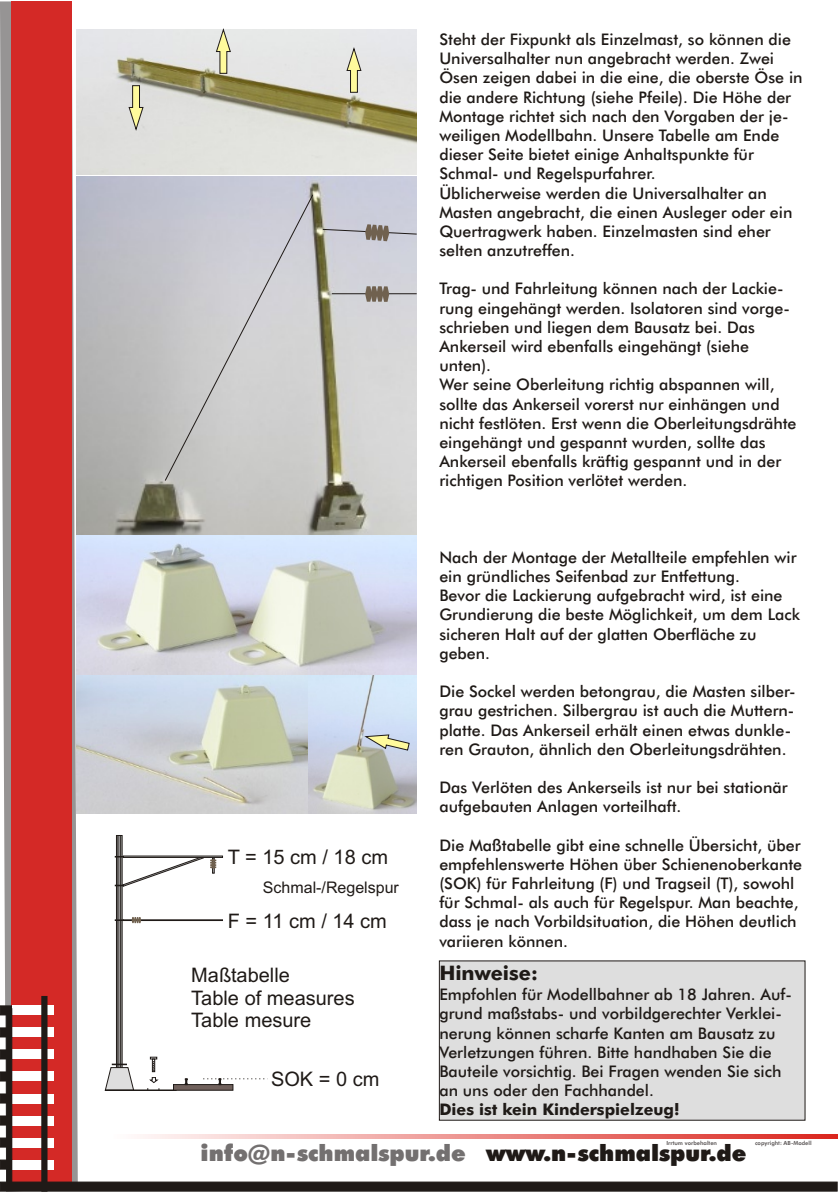
<style>
.page{position:relative;width:840px;height:1192px;background:#fff}
.page>*{position:absolute;margin:0;border:0;box-sizing:border-box;transform-origin:0 0}
.t1{font:22.6px "Futura X Blk BT";color:#737070}
.t2{font:20px/22.4px "Arial";color:#1f1a17}
.t3{font:700 20px "Futura Md BT";color:#1f1a17}
.t4{font:16px/19.2px "Futura Md BT";color:#1f1a17}
.t5{font:700 16px "Futura Md BT";color:#1f1a17}
.t6{font:16px "Arial";color:#1f1a17}
.t7{font:5.6px "Futura Hv BT";color:#615c5c}
.s1{color:#1f1a17}
</style>
<div class="page">
<svg style="left:0;top:1px;width:78px;height:1191px;fill:#969494"></svg>
<div style="left:12px;top:1px;width:60px;height:1190px;background:#d42926"></div>
<div style="left:0;top:1160px;width:12px;height:9px;background:#1f1a17"></div>
<div style="left:0;top:1138px;width:12px;height:9px;background:#1f1a17"></div>
<div style="left:0;top:1116px;width:12px;height:9px;background:#1f1a17"></div>
<div style="left:0;top:1094px;width:12px;height:9px;background:#1f1a17"></div>
<div style="left:0;top:1072px;width:12px;height:9px;background:#1f1a17"></div>
<div style="left:0;top:1050px;width:12px;height:9px;background:#1f1a17"></div>
<div style="left:0;top:1028px;width:12px;height:9px;background:#1f1a17"></div>
<div style="left:0;top:1006px;width:12px;height:9px;background:#1f1a17"></div>
<div style="left:12px;top:1160px;width:42px;height:9px;background:#fff"></div>
<div style="left:12px;top:1138px;width:42px;height:9px;background:#fff"></div>
<div style="left:12px;top:1116px;width:42px;height:9px;background:#fff"></div>
<div style="left:12px;top:1094px;width:42px;height:9px;background:#fff"></div>
<div style="left:12px;top:1072px;width:42px;height:9px;background:#fff"></div>
<div style="left:12px;top:1050px;width:42px;height:9px;background:#fff"></div>
<div style="left:12px;top:1028px;width:42px;height:9px;background:#fff"></div>
<div style="left:12px;top:1006px;width:42px;height:9px;background:#fff"></div>
<div style="left:6px;top:1008px;width:6px;height:177px;background:#1f1a17;border:1px solid #1f1a17"></div>
<div style="left:42px;top:996px;width:5px;height:195px;background:#1f1a17"></div>
<div style="left:0;top:1182px;width:837px;height:9px;background:#1f1a17"></div>
<svg style="left:143px;top:1134px;width:694px;height:4px;background:#eb8c88"></svg>
<div style="left:439px;top:961px;width:366px;height:159px;background:#dedede"></div>
<img style="left:77px;top:30px;width:340px;height:784px">
<svg style="left:116px;top:835px;width:7px;height:229px"></svg>
<svg style="left:117px;top:835px;width:4px;height:229px"></svg>
<div style="left:105px;top:1090px;width:72px;height:1px;border:1px solid #1f1a17"></div>
<svg style="left:104px;top:1064px;width:31px;height:27px"></svg>
<div style="left:123px;top:856px;width:100px;height:2px;background:#c2c2c2;border:1px solid #1f1a17"></div>
<div style="left:123px;top:919px;width:100px;height:2px;background:#c2c2c2;border:1px solid #1f1a17"></div>
<svg style="left:173px;top:1084px;width:60px;height:6px"></svg>
<svg style="left:185px;top:1079px;width:3px;height:6px"></svg>
<svg style="left:147px;top:1057px;width:12px;height:34px"></svg>
<svg style="left:203px;top:1078px;width:65px;height:7px"></svg>
<svg style="left:115px;top:855px;width:101px;height:32px"></svg>
<svg style="left:132px;top:917px;width:9px;height:6px"></svg>
<svg style="left:216px;top:28px;width:15px;height:46px"></svg>
<svg style="left:346px;top:47px;width:15px;height:46px"></svg>
<svg style="left:129px;top:85px;width:15px;height:46px"></svg>
<img style="left:308px;top:676px;width:109px;height:137px">
<svg style="left:164px;top:194px;width:150px;height:288px;background:#cacacd"></svg>
<hr style="left:332px;top:293px;width:85px;height:1px;background:#1f1a17">
<svg style="left:365px;top:286px;width:24px;height:16px"></svg>
<svg style="left:322px;top:224px;width:95px;height:17px;background:#b2b0b4"></svg>
<svg style="left:365px;top:734px;width:45px;height:17px"></svg>
<p class="t2" style="left:228px;top:848px;width:162px">T = 15 cm / 18 cm</p>
<p class="t6" style="left:263px;top:881px;width:138px">Schmal-/Regelspur</p>
<p class="t2" style="left:228px;top:911px;width:161px">F = 11 cm / 14 cm</p>
<p class="t2" style="left:191px;top:966px;width:165px">Maßtabelle<br>Table of measures<br>Table mesure</p>
<p class="t2" style="left:271px;top:1070px;width:110px">SOK = 0 cm</p>
<p class="t4" style="left:439px;top:31px;width:365px">Steht der Fixpunkt als Einzelmast, so können die Universalhalter nun angebracht werden. Zwei Ösen zeigen dabei in die eine, die oberste Öse in die andere Richtung (siehe Pfeile). Die Höhe der Montage richtet sich nach den Vorgaben der je&shy;weiligen Modellbahn. Unsere Tabelle am Ende dieser Seite bietet einige Anhaltspunkte für Schmal- und Regelspurfahrer.<br>Üblicherweise werden die Universalhalter an Masten angebracht, die einen Ausleger oder ein Quertragwerk haben. Einzelmasten sind eher selten anzutreffen.</p>
<p class="t4" style="left:439px;top:281px;width:359px">Trag- und Fahrleitung können nach der Lackie&shy;rung eingehängt werden. Isolatoren sind vorge&shy;schrieben und liegen dem Bausatz bei. Das Ankerseil wird ebenfalls eingehängt (siehe unten).<br>Wer seine Oberleitung richtig abspannen will, sollte das Ankerseil vorerst nur einhängen und nicht festlöten. Erst wenn die Oberleitungsdrähte eingehängt und gespannt wurden, sollte das Ankerseil ebenfalls kräftig gespannt und in der richtigen Position verlötet werden.</p>
<p class="t4" style="left:439px;top:549px;width:362px">Nach der Montage der Metallteile empfehlen wir ein gründliches Seifenbad zur Entfettung.<br>Bevor die Lackierung aufgebracht wird, ist eine Grundierung die beste Möglichkeit, um dem Lack sicheren Halt auf der glatten Oberfläche zu geben.</p>
<p class="t4" style="left:439px;top:683px;width:358px">Die Sockel werden betongrau, die Masten silber&shy;grau gestrichen. Silbergrau ist auch die Muttern&shy;platte. Das Ankerseil erhält einen etwas dunkle&shy;ren Grauton, ähnlich den Oberleitungsdrähten.</p>
<p class="t4" style="left:439px;top:779px;width:350px">Das Verlöten des Ankerseils ist nur bei stationär aufgebauten Anlagen vorteilhaft.</p>
<p class="t4" style="left:439px;top:837px;width:364px">Die Maßtabelle gibt eine schnelle Übersicht, über empfehlenswerte Höhen über Schienenoberkante (SOK) für Fahrleitung (F) und Tragseil (T), sowohl für Schmal- als auch für Regelspur. Man beachte, dass je nach Vorbildsituation, die Höhen deutlich variieren können.</p>
<p class="t3" style="left:439px;top:965px;width:100px">Hinweise:</p>
<p class="t4" style="left:439px;top:986px;width:354px">Empfohlen für Modellbahner ab 18 Jahren. Auf&shy;grund maßstabs- und vorbildgerechter Verklei&shy;nerung können scharfe Kanten am Bausatz zu Verletzungen führen. Bitte handhaben Sie die Bauteile vorsichtig. Bei Fragen wenden Sie sich an uns oder den Fachhandel.</p>
<p class="t5" style="left:439px;top:1103px;width:242px">Dies ist kein Kinderspielzeug!</p>
<p class="t7" style="left:666px;top:1140px;width:52px">Irrtum vorbehalten</p>
<p class="t7" style="left:755px;top:1140px;width:58px">copyright: AB-Modell</p>
<h1 class="t1" style="left:201px;top:1144px;width:547px">info@n-schmalspur.de <span class="s1">www.n-schmalspur.de</span></h1>
</div>
